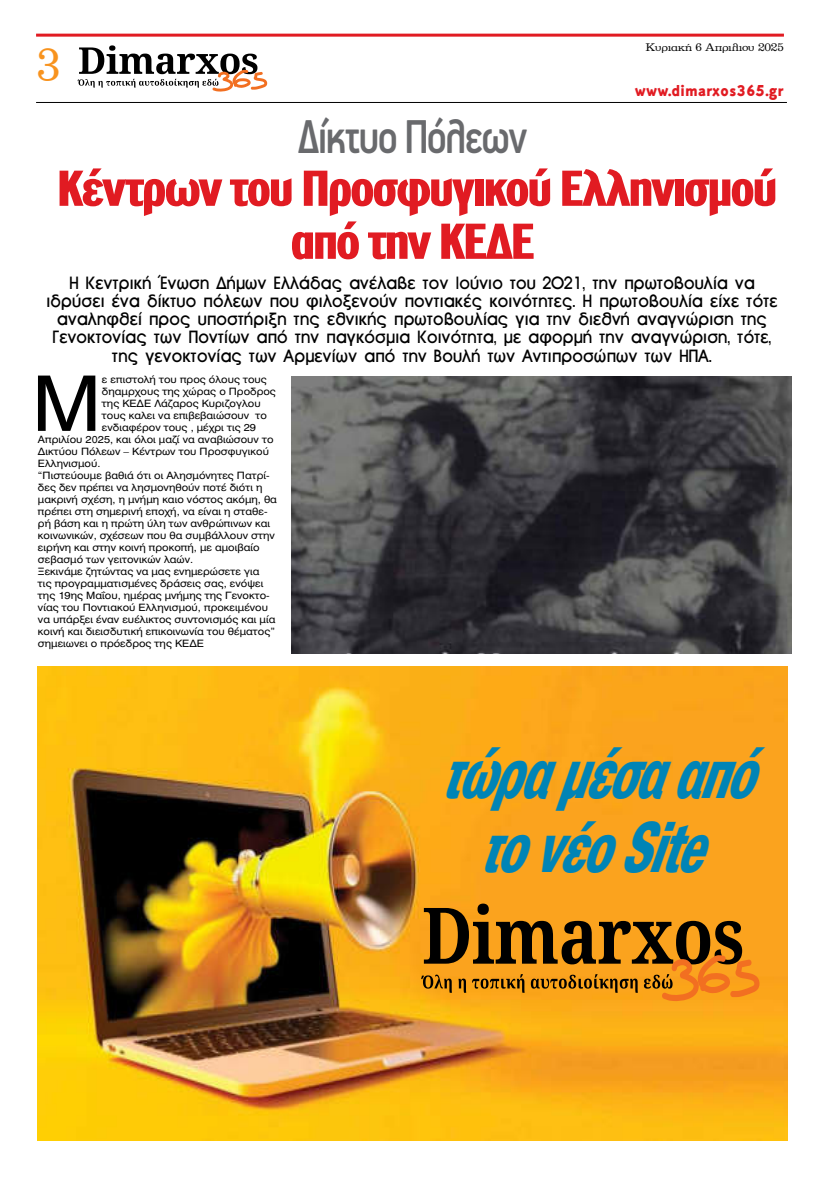
<style>
.page{position:relative;width:823px;height:1177px;background:#fff}
.page>*{position:absolute;margin:0;border:0;box-sizing:border-box;transform-origin:0 0}
.t1{font:75.8px "UB Helvetica";color:#000;scale:1.1 1}
.t2{font:italic 900 69.4px/73.4px "PF Paperback";color:#0084b6;text-align:center;scale:.68 1}
.t3{font:700 54px/53px "PF Highway Gothic Comp";letter-spacing:-.045em;color:#e11b22;text-align:center;scale:1.39 1}
.t4{font:500 53.2px "PF Handbook Pro";letter-spacing:-.045em;color:#696a6d;scale:.85 1}
.t5{font:42px "PF Clarendon";color:#f8931e}
.t6{font:17px/18px "UB Front Bold";letter-spacing:-.01em;color:#000;text-align:center;scale:.95 1}
.t7{font:900 16px "PF Textbook";color:#e11b22;scale:.94 1}
.t8{font:10px "UB Helvetica";color:#000;scale:1.1 1}
.t9{font:10px "PF Clarendon";letter-spacing:-.02em;color:#000;scale:1.1 1}
</style>
<div class="page">
<img style="left:291px;top:376px;width:499px;height:277px">
<img style="left:38px;top:666px;width:748px;height:474px">
<svg style="left:421px;top:903px;width:338px;height:98px;background:#bb7715"></svg>
<hr style="left:36px;top:102px;width:750px;height:1px;background:#000">
<hr style="left:36px;top:34px;width:747px;height:3px;background:#e11b22">
<svg style="left:77px;top:45px;width:190px;height:47px"></svg>
<h3 class="t5" style="left:36px;top:42px;width:27px">3</h3>
<p class="t9" style="left:645px;top:41px;width:127px">Kυριακή 6 Απριλιου 2025</p>
<h3 class="t7" style="left:634px;top:84px;width:160px">www.dimarxos365.gr</h3>
<h3 class="t4" style="left:297px;top:103px;width:271px">Δίκτυο Πόλεων</h3>
<h3 class="t3" style="left:56px;top:165px;width:520px">Κέντρων του Προσφυγικού Ελληνισμού από την ΚΕΔΕ</h3>
<p class="t6" style="left:45px;top:274px;width:771px">Η Κεντρική Ένωση Δήμων Ελλάδας ανέλαβε τον Ιούνιο του 2021, την πρωτοβουλία να ιδρύσει ένα δίκτυο πόλεων που φιλοξενούν ποντιακές κοινότητες. Η πρωτοβουλία είχε τότε αναληφθεί προς υποστήριξη της εθνικής πρωτοβουλίας για την διεθνή αναγνώριση της Γενοκτονίας των Ποντίων από την παγκόσμια Κοινότητα, με αφορμή την αναγνώριση, τότε, της γενοκτονίας των Αρμενίων από την Βουλή των Αντιπροσώπων των ΗΠΑ.</p>
<h1 class="t1" style="left:32px;top:357px;width:65px">Μ</h1>
<p class="t8" style="left:102px;top:373px;width:151px">ε επιστολή του προς όλους τους</p>
<p class="t8" style="left:102px;top:385px;width:159px">δηαμρχους της χώρας ο Προδρος</p>
<p class="t8" style="left:102px;top:397px;width:146px">της ΚΕΔΕ Λάζαρος Κυριζογλου</p>
<p class="t8" style="left:102px;top:409px;width:151px">τους καλει να επιβεβαιώσουν το</p>
<p class="t8" style="left:102px;top:421px;width:141px">ενδιαφέρον τους , μέχρι τις 29</p>
<p class="t8" style="left:38px;top:433px;width:215px">Απριλίου 2025, και όλοι μαζί να αναβιώσουν το</p>
<p class="t8" style="left:38px;top:445px;width:211px">Δικτύου Πόλεων – Κέντρων του Προσφυγικού</p>
<p class="t8" style="left:38px;top:457px;width:58px">Ελληνισμού.</p>
<p class="t8" style="left:38px;top:469px;width:212px">“Πιστεύουμε βαθιά ότι οι Αλησμόνητες Πατρί-</p>
<p class="t8" style="left:38px;top:481px;width:206px">δες δεν πρέπει να λησμονηθούν ποτέ διότι η</p>
<p class="t8" style="left:38px;top:493px;width:219px">μακρινή σχέση, η μνήμη καιο νόστος ακόμη, θα</p>
<p class="t8" style="left:38px;top:505px;width:210px">πρέπει στη σημερινή εποχή, να είναι η σταθε-</p>
<p class="t8" style="left:38px;top:517px;width:212px">ρή βάση και η πρώτη ύλη των ανθρώπινων και</p>
<p class="t8" style="left:38px;top:529px;width:217px">κοινωνικών, σχέσεων που θα συμβάλλουν στην</p>
<p class="t8" style="left:38px;top:541px;width:203px">ειρήνη και στην κοινή προκοπή, με αμοιβαίο</p>
<p class="t8" style="left:38px;top:553px;width:142px">σεβασμό των γειτονικών λαών.</p>
<p class="t8" style="left:38px;top:565px;width:203px">Ξεκινάμε ζητώντας να μας ενημερώσετε για</p>
<p class="t8" style="left:38px;top:577px;width:206px">τις προγραμματισμένες δράσεις σας, ενόψει</p>
<p class="t8" style="left:38px;top:589px;width:212px">της 19ης Μαΐου, ημέρας μνήμης της Γενοκτο-</p>
<p class="t8" style="left:38px;top:601px;width:210px">νίας του Ποντιακού Ελληνισμού, προκειμένου</p>
<p class="t8" style="left:38px;top:613px;width:217px">να υπάρξει έναν ευέλικτος συντονισμός και μία</p>
<p class="t8" style="left:38px;top:625px;width:217px">κοινή και διεισδυτική επικοινωνία του θέματος”</p>
<p class="t8" style="left:38px;top:637px;width:152px">σημειωνει ο πρόεδρος της ΚΕΔΕ</p>
<h2 class="t2" style="left:440px;top:742px;width:493px">τώραμέσααπό τονέοSite</h2>
</div>
